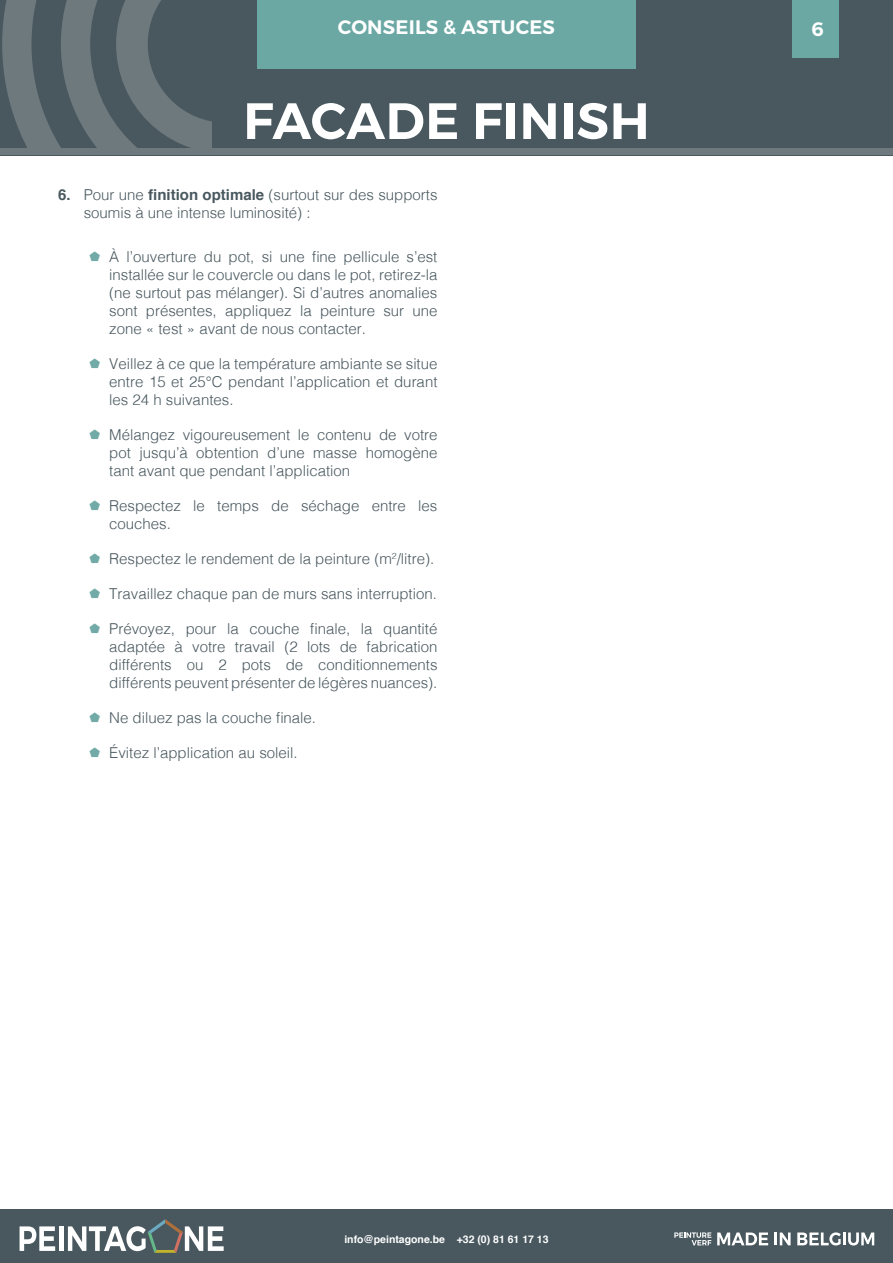
<style>
.page{position:relative;width:893px;height:1263px;background:#fff}
.page>*{position:absolute;margin:0;border:0;box-sizing:border-box;transform-origin:0 0}
.Titre_produit{font:600 51px "Montserrat";letter-spacing:.01em;color:#fff}
.Titre_Pages{font:600 19.5px "Montserrat";letter-spacing:.01em;color:#fff}
.Sous_titre-Jaune{font:600 19.5px "Montserrat";color:#fff}
.t1{font:300 15px/18px "Helvetica";color:#49585f;text-align:justify}
.t2{font:700 10.5px "Helvetica";color:#fff}
.s1{font-weight:700}
</style>
<div class="page">
<div style="left:0;top:1210px;width:893px;height:53px;background:#49585f"></div>
<svg style="left:20px;top:1226px;width:35px;height:25px"></svg>
<hr style="left:59px;top:1226px;width:4px;height:25px;background:#fff">
<svg style="left:68px;top:1219px;width:156px;height:34px"></svg>
<svg style="left:717px;top:1232px;width:51px;height:13px"></svg>
<svg style="left:774px;top:1232px;width:17px;height:13px"></svg>
<svg style="left:797px;top:1232px;width:77px;height:13px"></svg>
<svg style="left:674px;top:1232px;width:37px;height:13px"></svg>
<div style="left:0;top:0;width:893px;height:155px;background:#49585f"></div>
<div style="left:0;top:149px;width:893px;height:6px;background:#6d797d"></div>
<svg style="left:2px;top:0;width:209px;height:149px"></svg>
<div style="left:792px;top:0;width:47px;height:57px;background:#6ba8a4"></div>
<div style="left:257px;top:0;width:378px;height:69px;background:#6ba8a4"></div>
<p class="Titre_Pages" style="left:338px;top:15px;width:219px">CONSEILS &amp; ASTUCES</p>
<p class="Titre_produit" style="left:243px;top:89px;width:408px">FACADE FINISH</p>
<p class="t1" style="left:84px;top:185px;width:355px;text-indent:-26px"><span class="s1">6.</span> Pour une <span class="s1">finition optimale</span> (surtout sur des supports soumis à une intense luminosité) :</p>
<p class="t1" style="left:109px;top:247px;width:330px">À l’ouverture du pot, si une fine pellicule s’est installée sur le couvercle ou dans le pot, retirez-la (ne surtout pas mélanger). Si d’autres anomalies sont présentes, appliquez la peinture sur une zone « test » avant de nous contacter.</p>
<p class="t1" style="left:109px;top:354px;width:330px">Veillez à ce que la température ambiante se situe entre 15 et 25°C pendant l’application et durant les 24 h suivantes.</p>
<p class="t1" style="left:109px;top:425px;width:330px">Mélangez vigoureusement le contenu de votre pot jusqu’à obtention d’une masse homogène tant avant que pendant l’application</p>
<p class="t1" style="left:109px;top:496px;width:330px">Respectez le temps de séchage entre les couches.</p>
<p class="t1" style="left:109px;top:549px;width:326px">Respectez le rendement de la peinture (m<sup>2</sup>/litre).</p>
<p class="t1" style="left:109px;top:584px;width:329px">Travaillez chaque pan de murs sans interruption.</p>
<p class="t1" style="left:109px;top:619px;width:330px">Prévoyez, pour la couche finale, la quantité adaptée à votre travail (2 lots de fabrication différents ou 2 pots de conditionnements différents peuvent présenter de légères nuances).</p>
<p class="t1" style="left:109px;top:708px;width:208px">Ne diluez pas la couche finale.</p>
<p class="t1" style="left:109px;top:743px;width:190px">Évitez l’application au soleil.</p>
<p class="Sous_titre-Jaune" style="left:811px;top:17px;width:14px">6</p>
<p class="t2" style="left:344px;top:1231px;width:206px">info@peintagone.be +32 (0) 81 61 17 13</p>
</div>
